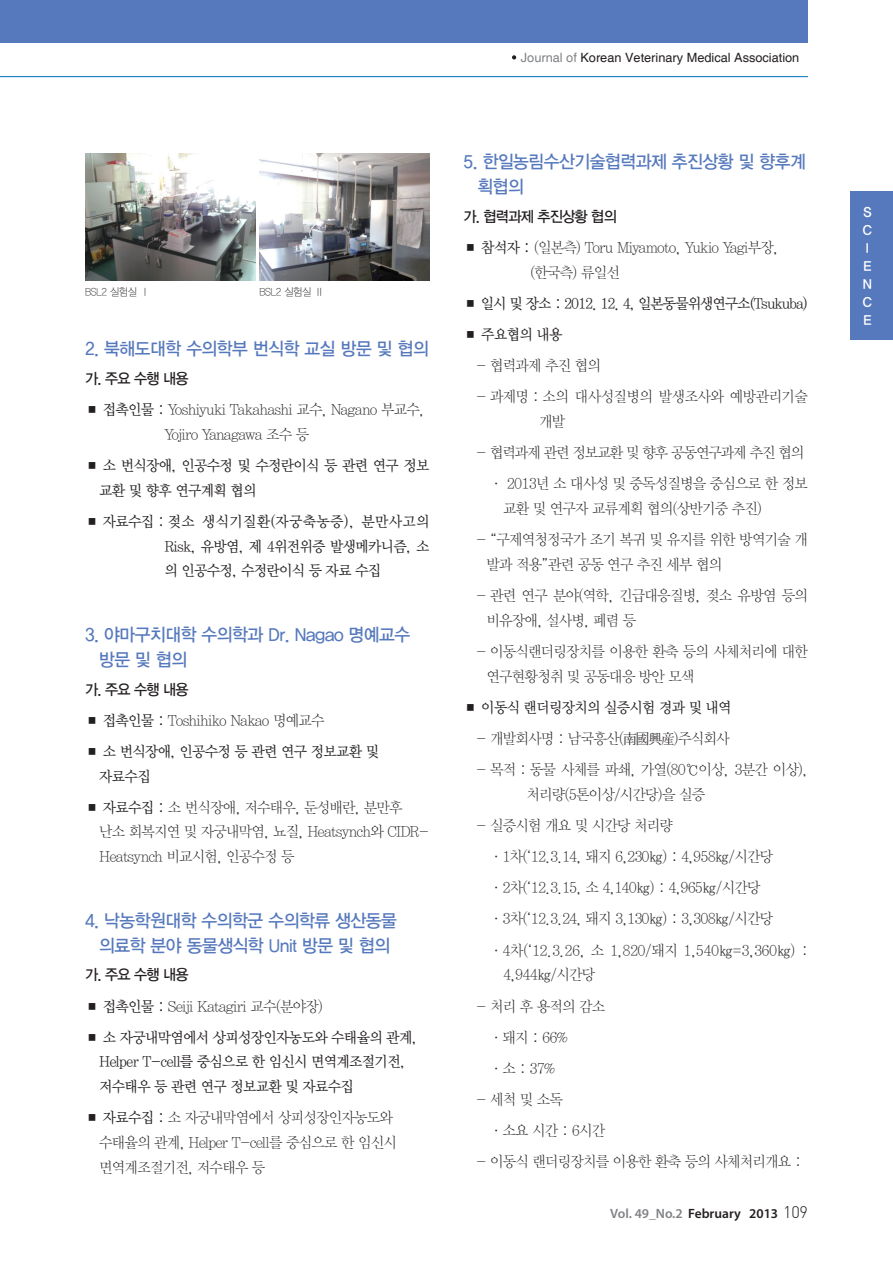
<style>
.page{position:relative;width:893px;height:1263px;background:#fff}
.page>*{position:absolute;margin:0;border:0;box-sizing:border-box;transform-origin:0 0}
.t1{font:18px/24.8px "YDIYGO330";letter-spacing:-.025em;color:#5679bd;scale:.95 1}
.t2{font:15px/24.8px "YDIY Mj O310";letter-spacing:-.05em;color:#231f20;scale:.95 1}
.t3{font:15px/24.8px "YDIY Mj O330";letter-spacing:-.05em;color:#231f20;scale:.95 1}
.t4{font:15px/24.8px "YDIY Mj O310";letter-spacing:-.03em;color:#231f20;scale:.95 1}
.t5{font:15px "YDIYGO330";letter-spacing:-.05em;color:#231f20;scale:.95 1}
.t6{font:15px "YDIY Mj O330";letter-spacing:-.07em;color:#231f20;scale:.95 1}
.t7{font:15px "YDIY Mj O310";letter-spacing:-.07em;color:#231f20;scale:.95 1}
.t8{font:600 13.5px "Myriad Pro";color:#231f20}
.t9{font:13.5px "YDIYGO340";color:#fff}
.t10{font:12.75px "Helvetica";color:#231f20}
.t11{font:10.5px "YDIYGO310";letter-spacing:-.025em;color:#231f20;scale:.95 1}
.s1{color:#808285}
.s2{font-family:"YDIY Mj O330"}
.s3{font-family:"Gulim"}
.s4{font-family:"Dinlig";font-weight:400;font-size:16.5px}
</style>
<div class="page">
<svg style="left:512px;top:55px;width:4px;height:5px"></svg>
<div style="left:0;top:0;width:808px;height:43px;background:#5679bd"></div>
<hr style="left:0;top:76px;width:808px;height:1px;background:#006fba">
<div style="left:850px;top:191px;width:43px;height:149px;background:#5679bd"></div>
<img style="left:85px;top:153px;width:170px;height:128px">
<img style="left:259px;top:153px;width:170px;height:128px">
<p class="t10" style="left:521px;top:50px;width:280px"><span class="s1">Journal of</span> Korean Veterinary Medical Association</p>
<p class="t11" style="left:85px;top:286px;width:70px">BSL2 실험실 Ⅰ</p>
<p class="t11" style="left:259px;top:286px;width:70px">BSL2 실험실 Ⅱ</p>
<p class="t1" style="left:85px;top:337px;width:363px">2. 북해도대학 수의학부 번식학 교실 방문 및 협의</p>
<p class="t5" style="left:85px;top:370px;width:111px">가. 주요 수행 내용</p>
<p class="t2" style="left:164px;top:398px;width:275px;text-indent:-79px"><span class="s2">■ 접촉인물 :</span> Yoshiyuki Takahashi 교수, Nagano 부교수,<br>Yojiro Yanagawa 조수 등</p>
<p class="t3" style="left:99px;top:454px;width:349px;text-indent:-14px">■ 소 번식장애, 인공수정 및 수정란이식 등 관련 연구 정보 교환 및 향후 연구계획 협의</p>
<p class="t3" style="left:164px;top:510px;width:280px;text-align:justify;text-indent:-79px">■ 자료수집 : 젖소 생식기질환(자궁축농증), 분만사고의 Risk, 유방염, 제 4위전위증 발생메카니즘, 소 의 인공수정, 수정란이식 등 자료 수집</p>
<p class="t1" style="left:99px;top:622px;width:329px;text-indent:-14px">3. 야마구치대학 수의학과 Dr. Nagao 명예교수 방문 및 협의</p>
<p class="t5" style="left:85px;top:681px;width:111px">가. 주요 수행 내용</p>
<p class="t2" style="left:85px;top:708px;width:254px"><span class="s2">■ 접촉인물 :</span> Toshihiko Nakao 명예교수</p>
<p class="t3" style="left:99px;top:739px;width:296px;text-indent:-14px">■ 소 번식장애, 인공수정 등 관련 연구 정보교환 및 자료수집</p>
<p class="t2" style="left:99px;top:795px;width:349px;text-indent:-14px"><span class="s2">■ 자료수집 :</span> 소 번식장애, 저수태우, 둔성배란, 분만후 난소 회복지연 및 자궁내막염, 뇨질, Heatsynch와 CIDR-<br>Heatsynch 비교시험, 인공수정 등</p>
<p class="t1" style="left:85px;top:908px;width:330px;text-align:center">4. 낙농학원대학 수의학군 수의학류 생산동물 의료학 분야 동물생식학 Unit 방문 및 협의</p>
<p class="t5" style="left:85px;top:966px;width:111px">가. 주요 수행 내용</p>
<p class="t2" style="left:85px;top:994px;width:252px"><span class="s2">■ 접촉인물 :</span> Seiji Katagiri 교수(분야장)</p>
<p class="t3" style="left:99px;top:1025px;width:336px;text-indent:-14px">■ 소 자궁내막염에서 상피성장인자농도와 수태율의 관계,<br>Helper T-cell를 중심으로 한 임신시 면역계조절기전, 저수태우 등 관련 연구 정보교환 및 자료수집</p>
<p class="t2" style="left:99px;top:1106px;width:315px;text-indent:-14px"><span class="s2">■ 자료수집 :</span> 소 자궁내막염에서 상피성장인자농도와 수태율의 관계, Helper T-cell를 중심으로 한 임신시 면역계조절기전, 저수태우 등</p>
<p class="t1" style="left:478px;top:150px;width:347px;text-indent:-14px">5. 한일농림수산기술협력과제 추진상황 및 향후계 획협의</p>
<p class="t5" style="left:463px;top:208px;width:163px">가. 협력과제 추진상황 협의</p>
<p class="t2" style="left:530px;top:236px;width:263px;text-indent:-67px"><span class="s2">■ 참석자 :</span> (일본측) Toru Miyamoto, Yukio Yagi부장, (한국측) 류일선</p>
<p class="t6" style="left:463px;top:296px;width:364px">■ 일시 및 장소 : 2012. 12. 4, 일본동물위생연구소(Tsukuba)</p>
<p class="t3" style="left:463px;top:323px;width:106px">■ 주요협의 내용</p>
<p class="t2" style="left:476px;top:354px;width:133px">- 협력과제 추진 협의</p>
<p class="t4" style="left:539px;top:385px;width:285px;text-indent:-63px">- 과제명 : 소의 대사성질병의 발생조사와 예방관리기술 개발</p>
<p class="t7" style="left:476px;top:445px;width:347px">- 협력과제 관련 정보교환 및 향후 공동연구과제 추진 협의</p>
<p class="t2" style="left:503px;top:472px;width:322px;text-indent:-14px">· 2013년 소 대사성 및 중독성질병을 중심으로 한 정보 교환 및 연구자 교류계획 협의(상반기중 추진)</p>
<p class="t2" style="left:487px;top:528px;width:340px;text-indent:-10px">- <span class="s3">“</span>구제역청정국가 조기 복귀 및 유지를 위한 방역기술 개 발과 적용<span class="s3">”</span>관련 공동 연구 추진 세부 협의</p>
<p class="t2" style="left:487px;top:584px;width:340px;text-indent:-10px">- 관련 연구 분야(역학, 긴급대응질병, 젖소 유방염 등의 비유장애, 설사병, 폐렴 등</p>
<p class="t2" style="left:487px;top:640px;width:340px;text-indent:-10px">- 이동식랜더링장치를 이용한 환축 등의 사체처리에 대한 연구현황청취 및 공동대응 방안 모색</p>
<p class="t3" style="left:463px;top:696px;width:284px">■ 이동식 랜더링장치의 실증시험 경과 및 내역</p>
<p class="t2" style="left:476px;top:727px;width:268px">- 개발회사명 : 남국흥산(南國興産)주식회사</p>
<p class="t2" style="left:526px;top:758px;width:298px;text-indent:-50px">- 목적 : 동물 사체를 파쇄, 가열(80℃이상, 3분간 이상), 처리량(5톤이상/시간당)을 실증</p>
<p class="t2" style="left:476px;top:814px;width:208px">- 실증시험 개요 및 시간당 처리량</p>
<p class="t2" style="left:489px;top:845px;width:301px">·1차(<span class="s3">‘</span>12.3.14, 돼지 6,230㎏) : 4,958㎏/시간당</p>
<p class="t2" style="left:489px;top:876px;width:287px">·2차(<span class="s3">‘</span>12.3.15, 소 4,140㎏) : 4,965㎏/시간당</p>
<p class="t2" style="left:489px;top:907px;width:301px">·3차(<span class="s3">‘</span>12.3.24, 돼지 3,130㎏) : 3,308㎏/시간당</p>
<p class="t4" style="left:503px;top:938px;width:322px;text-indent:-14px">·4차(<span class="s3">‘</span>12.3.26, 소 1,820/돼지 1,540㎏=3,360㎏) :<br>4,944㎏/시간당</p>
<p class="t2" style="left:476px;top:994px;width:137px">- 처리 후 용적의 감소</p>
<p class="t2" style="left:489px;top:1025px;width:84px">·돼지 : 66%</p>
<p class="t2" style="left:489px;top:1056px;width:71px">·소 : 37%</p>
<p class="t2" style="left:476px;top:1088px;width:93px">- 세척 및 소독</p>
<p class="t2" style="left:489px;top:1119px;width:124px">·소요 시간 : 6시간</p>
<p class="t2" style="left:476px;top:1150px;width:344px">- 이동식 랜더링장치를 이용한 환축 등의 사체처리개요 :</p>
<p class="t8" style="left:610px;top:1205px;width:199px"><span class="s1">Vol. 49_No.2</span> February 2013 <span class="s4">109</span></p>
<p class="t9" style="left:863px;top:204px;width:10px">S</p>
<p class="t9" style="left:863px;top:222px;width:11px">C</p>
<p class="t9" style="left:866px;top:240px;width:5px">I</p>
<p class="t9" style="left:863px;top:258px;width:10px">E</p>
<p class="t9" style="left:863px;top:276px;width:11px">N</p>
<p class="t9" style="left:863px;top:294px;width:11px">C</p>
<p class="t9" style="left:863px;top:312px;width:10px">E</p>
</div>
